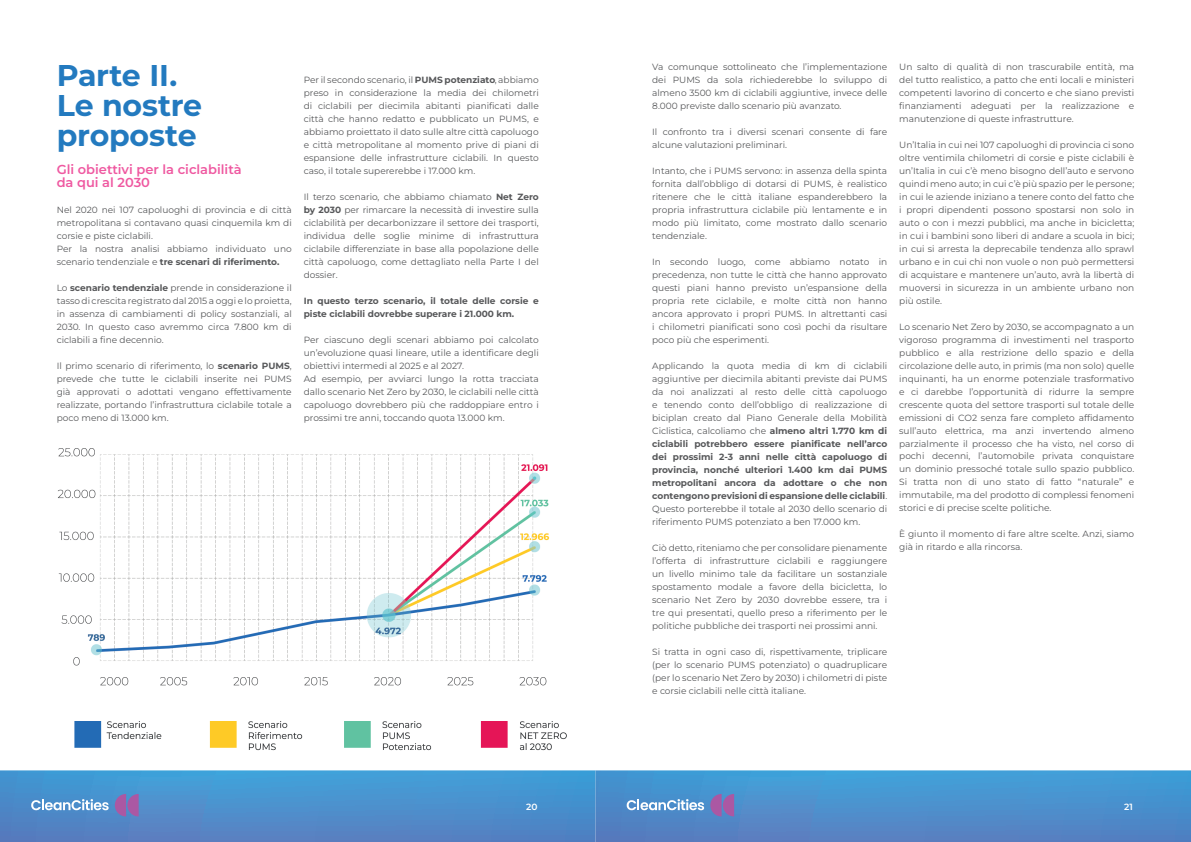
<style>
.page{position:relative;width:1191px;height:842px;background:#fff}
.page>*{position:absolute;margin:0;border:0;box-sizing:border-box;transform-origin:0 0}
.t1{font:700 30px/30px "Montserrat";letter-spacing:-.01em;color:#237abf}
.t2{font:600 13px/13px "Montserrat";color:#ef59a1}
.t3{font:9px/13px "Montserrat";color:#57585a;text-align:justify}
.t4{font:700 9px/13px "Montserrat";color:#57585a}
.t5{font:600 9px "Montserrat";color:#fff}
.s1{font-weight:700}
</style>
<div class="page">
<svg style="left:0;top:770px;width:595px;height:72px;background:#4c8fcc"></svg>
<svg style="left:595px;top:770px;width:596px;height:72px;background:#4d8fcc"></svg>
<svg style="left:115px;top:794px;width:24px;height:22px"></svg>
<svg style="left:31px;top:799px;width:78px;height:11px"></svg>
<svg style="left:710px;top:794px;width:24px;height:22px"></svg>
<svg style="left:626px;top:799px;width:78px;height:11px"></svg>
<img style="left:58px;top:448px;width:509px;height:303px">
<h1 class="t1" style="left:57px;top:59px;width:147px">Parte II.<br>Le nostre proposte</h1>
<h2 class="t2" style="left:57px;top:162px;width:187px">Gli obiettivi per la ciclabilità da qui al 2030</h2>
<p class="t3" style="left:57px;top:203px;width:236px;text-align:left">Nel 2020 nei 107 capoluoghi di provincia e di città metropolitana si contavano quasi cinquemila km di corsie e piste ciclabili.<br>Per la nostra analisi abbiamo individuato uno scenario tendenziale e <span class="s1">tre scenari di riferimento.</span></p>
<p class="t3" style="left:57px;top:281px;width:236px">Lo <span class="s1">scenario tendenziale</span> prende in considerazione il tasso di crescita registrato dal 2015 a oggi e lo proietta, in assenza di cambiamenti di policy sostanziali, al 2030. In questo caso avremmo circa 7.800 km di ciclabili a fine decennio.</p>
<p class="t3" style="left:57px;top:359px;width:236px">Il primo scenario di riferimento, lo <span class="s1">scenario PUMS</span>, prevede che tutte le ciclabili inserite nei PUMS già approvati o adottati vengano effettivamente realizzate, portando l’infrastruttura ciclabile totale a poco meno di 13.000 km.</p>
<p class="t3" style="left:304px;top:73px;width:236px">Per il secondo scenario, il <span class="s1">PUMS potenziato</span>, abbiamo preso in considerazione la media dei chilometri di ciclabili per diecimila abitanti pianificati dalle città che hanno redatto e pubblicato un PUMS, e abbiamo proiettato il dato sulle altre città capoluogo e città metropolitane al momento prive di piani di espansione delle infrastrutture ciclabili. In questo caso, il totale supererebbe i 17.000 km.</p>
<p class="t3" style="left:304px;top:190px;width:236px">Il terzo scenario, che abbiamo chiamato <span class="s1">Net Zero by 2030</span> per rimarcare la necessità di investire sulla ciclabilità per decarbonizzare il settore dei trasporti, individua delle soglie minime di infrastruttura ciclabile differenziate in base alla popolazione delle città capoluogo, come dettagliato nella Parte I del dossier.</p>
<p class="t4" style="left:304px;top:294px;width:236px">In questo terzo scenario, il totale delle corsie e piste ciclabili dovrebbe superare i 21.000 km.</p>
<p class="t3" style="left:304px;top:333px;width:236px;text-align:left">Per ciascuno degli scenari abbiamo poi calcolato un’evoluzione quasi lineare, utile a identificare degli obiettivi intermedi al 2025 e al 2027.<br>Ad esempio, per avviarci lungo la rotta tracciata dallo scenario Net Zero by 2030, le ciclabili nelle città capoluogo dovrebbero più che raddoppiare entro i prossimi tre anni, toccando quota 13.000 km.</p>
<p class="t3" style="left:652px;top:60px;width:236px">Va comunque sottolineato che l’implementazione dei PUMS da sola richiederebbe lo sviluppo di almeno 3500 km di ciclabili aggiuntive, invece delle 8.000 previste dallo scenario più avanzato.</p>
<p class="t3" style="left:652px;top:125px;width:236px">Il confronto tra i diversi scenari consente di fare alcune valutazioni preliminari.</p>
<p class="t3" style="left:652px;top:164px;width:236px">Intanto, che i PUMS servono: in assenza della spinta fornita dall’obbligo di dotarsi di PUMS, è realistico ritenere che le città italiane espanderebbero la propria infrastruttura ciclabile più lentamente e in modo più limitato, come mostrato dallo scenario tendenziale.</p>
<p class="t3" style="left:652px;top:255px;width:236px">In secondo luogo, come abbiamo notato in precedenza, non tutte le città che hanno approvato questi piani hanno previsto un’espansione della propria rete ciclabile, e molte città non hanno ancora approvato i propri PUMS. In altrettanti casi i chilometri pianificati sono così pochi da risultare poco più che esperimenti.</p>
<p class="t3" style="left:652px;top:359px;width:236px">Applicando la quota media di km di ciclabili aggiuntive per diecimila abitanti previste dai PUMS da noi analizzati al resto delle città capoluogo e tenendo conto dell’obbligo di realizzazione di biciplan creato dal Piano Generale della Mobilità Ciclistica, calcoliamo che <span class="s1">almeno altri 1.770 km di ciclabili potrebbero essere pianificate nell’arco dei prossimi 2-3 anni nelle città capoluogo di provincia, nonché ulteriori 1.400 km dai PUMS metropolitani ancora da adottare o che non contengono previsioni di espansione delle ciclabili</span>.<br>Questo porterebbe il totale al 2030 dello scenario di riferimento PUMS potenziato a ben 17.000 km.</p>
<p class="t3" style="left:652px;top:541px;width:236px">Ciò detto, riteniamo che per consolidare pienamente l’offerta di infrastrutture ciclabili e raggiungere un livello minimo tale da facilitare un sostanziale spostamento modale a favore della bicicletta, lo scenario Net Zero by 2030 dovrebbe essere, tra i tre qui presentati, quello preso a riferimento per le politiche pubbliche dei trasporti nei prossimi anni.</p>
<p class="t3" style="left:652px;top:645px;width:236px">Si tratta in ogni caso di, rispettivamente, triplicare (per lo scenario PUMS potenziato) o quadruplicare (per lo scenario Net Zero by 2030) i chilometri di piste e corsie ciclabili nelle città italiane.</p>
<p class="t3" style="left:899px;top:60px;width:236px">Un salto di qualità di non trascurabile entità, ma del tutto realistico, a patto che enti locali e ministeri competenti lavorino di concerto e che siano previsti finanziamenti adeguati per la realizzazione e manutenzione di queste infrastrutture.</p>
<p class="t3" style="left:899px;top:138px;width:236px">Un’Italia in cui nei 107 capoluoghi di provincia ci sono oltre ventimila chilometri di corsie e piste ciclabili è un’Italia in cui c’è meno bisogno dell’auto e servono quindi meno auto; in cui c’è più spazio per le persone; in cui le aziende iniziano a tenere conto del fatto che i propri dipendenti possono spostarsi non solo in auto o con i mezzi pubblici, ma anche in bicicletta; in cui i bambini sono liberi di andare a scuola in bici; in cui si arresta la deprecabile tendenza allo sprawl urbano e in cui chi non vuole o non può permettersi di acquistare e mantenere un’auto, avrà la libertà di muoversi in sicurezza in un ambiente urbano non più ostile.</p>
<p class="t3" style="left:899px;top:320px;width:236px">Lo scenario Net Zero by 2030, se accompagnato a un vigoroso programma di investimenti nel trasporto pubblico e alla restrizione dello spazio e della circolazione delle auto, in primis (ma non solo) quelle inquinanti, ha un enorme potenziale trasformativo e ci darebbe l’opportunità di ridurre la sempre crescente quota del settore trasporti sul totale delle emissioni di CO2 senza fare completo affidamento sull’auto elettrica, ma anzi invertendo almeno parzialmente il processo che ha visto, nel corso di pochi decenni, l’automobile privata conquistare un dominio pressoché totale sullo spazio pubblico.<br>Si tratta non di uno stato di fatto “naturale” e immutabile, ma del prodotto di complessi fenomeni storici e di precise scelte politiche.</p>
<p class="t3" style="left:899px;top:527px;width:236px">È giunto il momento di fare altre scelte. Anzi, siamo già in ritardo e alla rincorsa.</p>
<p class="t5" style="left:526px;top:800px;width:13px">20</p>
<p class="t5" style="left:1124px;top:800px;width:10px">21</p>
</div>
